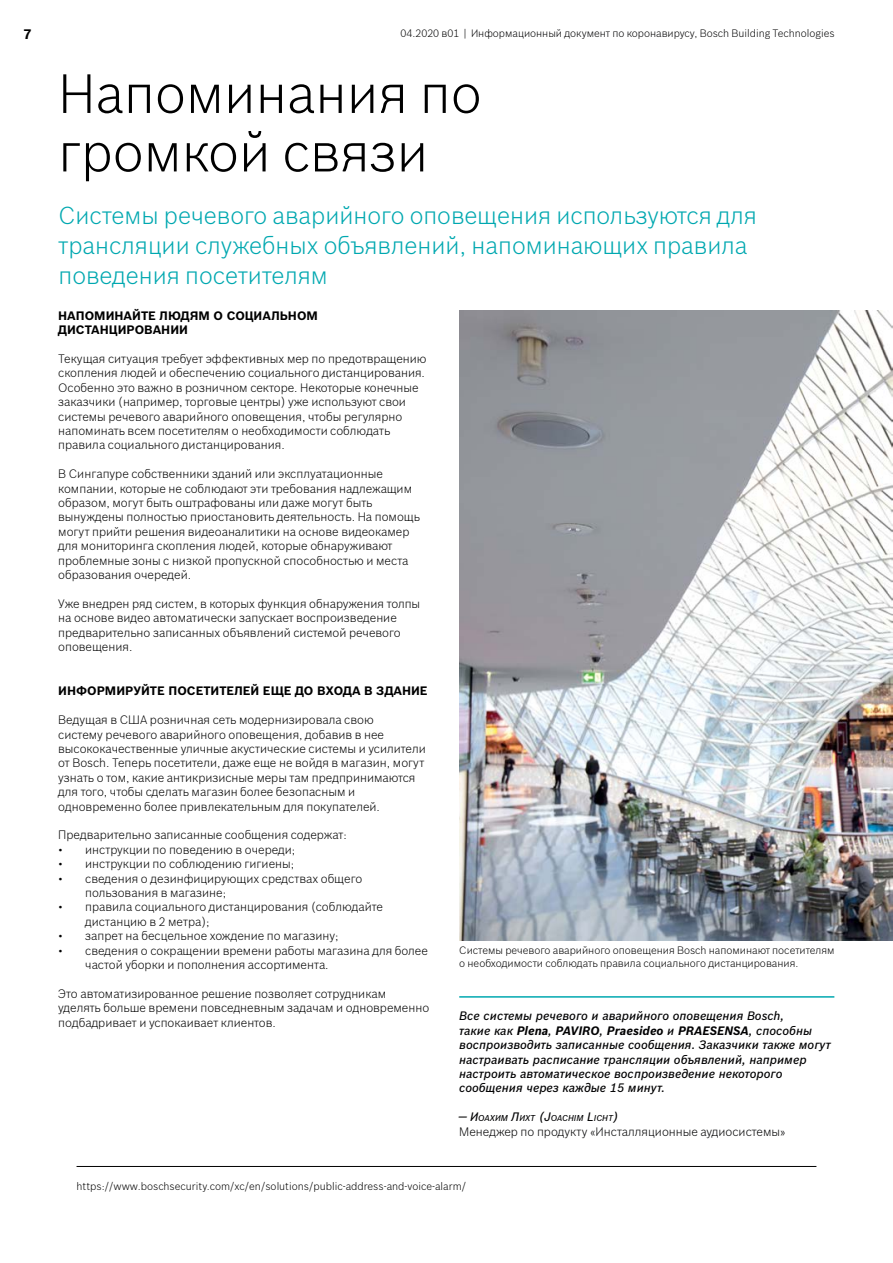
<style>
.page{position:relative;width:893px;height:1263px;background:#fff}
.page>*{position:absolute;margin:0;border:0;box-sizing:border-box;transform-origin:0 0}
.t1{font:300 54px/58.5px "Bosch Sans";color:#000}
.t2{font:300 24px/30px "Bosch Sans";color:#00a8b0}
.t3{font:700 13.5px "Bosch Sans";color:#000}
.t4{font:300 12px/14.4px "Bosch Sans";color:#000}
.t5{font:italic 500 12px/14.4px "Bosch Sans";color:#020203}
.t6{font:700 12px/14.4px "Bosch Sans";color:#000}
.t7{font:300 12px "Bosch Sans";color:#020203}
.t8{font:300 10.5px/12.6px "Bosch Sans";color:#000}
.t9{font:300 10.5px "Bosch Sans";color:#020203}
.t10{font:italic 500 8.4px "Bosch Sans";color:#020203}
.s1{font-weight:700}
.s2{font-size:12px;color:#000}
.s3{font-size:12px}
</style>
<div class="page">
<img style="left:459px;top:311px;width:434px;height:630px">
<hr style="left:459px;top:996px;width:375px;height:2px;background:#00a8b0">
<hr style="left:77px;top:1166px;width:739px;height:1px;background:#000">
<p class="t3" style="left:23px;top:24px;width:10px">7</p>
<p class="t9" style="left:400px;top:25px;width:436px">04.2020 в01 | Информационный документ по коронавирусу, Bosch Building Technologies</p>
<h1 class="t1" style="left:58px;top:61px;width:425px">Напоминания по громкой связи</h1>
<h2 class="t2" style="left:59px;top:199px;width:700px">Системы речевого аварийного оповещения используются для трансляции служебных объявлений, напоминающих правила поведения посетителям</h2>
<p class="t6" style="left:58px;top:307px;width:261px">НАПОМИНАЙТЕ ЛЮДЯМ О СОЦИАЛЬНОМ<br>ДИСТАНЦИРОВАНИИ</p>
<p class="t4" style="left:58px;top:351px;width:370px">Текущая ситуация требует эффективных мер по предотвращению скопления людей и обеспечению социального дистанцирования.<br>Особенно это важно в розничном секторе. Некоторые конечные заказчики (например, торговые центры) уже используют свои системы речевого аварийного оповещения, чтобы регулярно напоминать всем посетителям о необходимости соблюдать правила социального дистанцирования.</p>
<p class="t4" style="left:58px;top:466px;width:363px">В Сингапуре собственники зданий или эксплуатационные компании, которые не соблюдают эти требования надлежащим образом, могут быть оштрафованы или даже могут быть вынуждены полностью приостановить деятельность. На помощь могут прийти решения видеоаналитики на основе видеокамер для мониторинга скопления людей, которые обнаруживают проблемные зоны с низкой пропускной способностью и места образования очередей.</p>
<p class="t4" style="left:58px;top:595px;width:364px">Уже внедрен ряд систем, в которых функция обнаружения толпы на основе видео автоматически запускает воспроизведение предварительно записанных объявлений системой речевого оповещения.</p>
<p class="t6" style="left:58px;top:683px;width:371px">ИНФОРМИРУЙТЕ ПОСЕТИТЕЛЕЙ ЕЩЕ ДО ВХОДА В ЗДАНИЕ</p>
<p class="t4" style="left:58px;top:712px;width:369px">Ведущая в США розничная сеть модернизировала свою<br>систему речевого аварийного оповещения, добавив в нее высококачественные уличные акустические системы и усилители от Bosch. Теперь посетители, даже еще не войдя в магазин, могут узнать о том, какие антикризисные меры там предпринимаются для того, чтобы сделать магазин более безопасным и одновременно более привлекательным для покупателей.</p>
<p class="t4" style="left:58px;top:827px;width:290px">Предварительно записанные сообщения содержат:</p>
<p class="t4" style="left:58px;top:842px;width:239px">• инструкции по поведению в очереди;</p>
<p class="t4" style="left:58px;top:856px;width:237px">• инструкции по соблюдению гигиены;</p>
<p class="t4" style="left:85px;top:870px;width:279px;text-indent:-27px">• сведения о дезинфицирующих средствах общего пользования в магазине;</p>
<p class="t4" style="left:85px;top:899px;width:299px;text-indent:-27px">• правила социального дистанцирования (соблюдайте дистанцию в 2 метра);</p>
<p class="t4" style="left:58px;top:928px;width:282px">• запрет на бесцельное хождение по магазину;</p>
<p class="t4" style="left:85px;top:942px;width:344px;text-indent:-27px">• сведения о сокращении времени работы магазина для более частой уборки и пополнения ассортимента.</p>
<p class="t4" style="left:58px;top:986px;width:373px">Это автоматизированное решение позволяет сотрудникам уделять больше времени повседневным задачам и одновременно подбадривает и успокаивает клиентов.</p>
<p class="t8" style="left:459px;top:943px;width:377px">Системы речевого аварийного оповещения Bosch напоминают посетителям о необходимости соблюдать правила социального дистанцирования.</p>
<p class="t5" style="left:459px;top:1008px;width:373px">Все системы речевого и аварийного оповещения Bosch,<br>такие как <span class="s1">Plena</span>, <span class="s1">PAVIRO</span>, <span class="s1">Praesideo</span> и <span class="s1">PRAESENSA</span>, способны воспроизводить записанные сообщения. Заказчики также могут настраивать расписание трансляции объявлений, например настроить автоматическое воспроизведение некоторого сообщения через каждые 15 минут.</p>
<p class="t10" style="left:459px;top:1112px;width:160px"><span class="s2">—</span> <span class="s3">И</span>ОАХИМ <span class="s3">Л</span>ИХТ <span class="s3">(J</span>OACHIM <span class="s3">L</span> ICHT<span class="s3">)</span></p>
<p class="t7" style="left:459px;top:1123px;width:328px">Менеджер по продукту «Инсталляционные аудиосистемы»</p>
<p class="t8" style="left:77px;top:1179px;width:391px">https://www.boschsecurity.com/xc/en/solutions/public-address-and-voice-alarm/</p>
</div>
